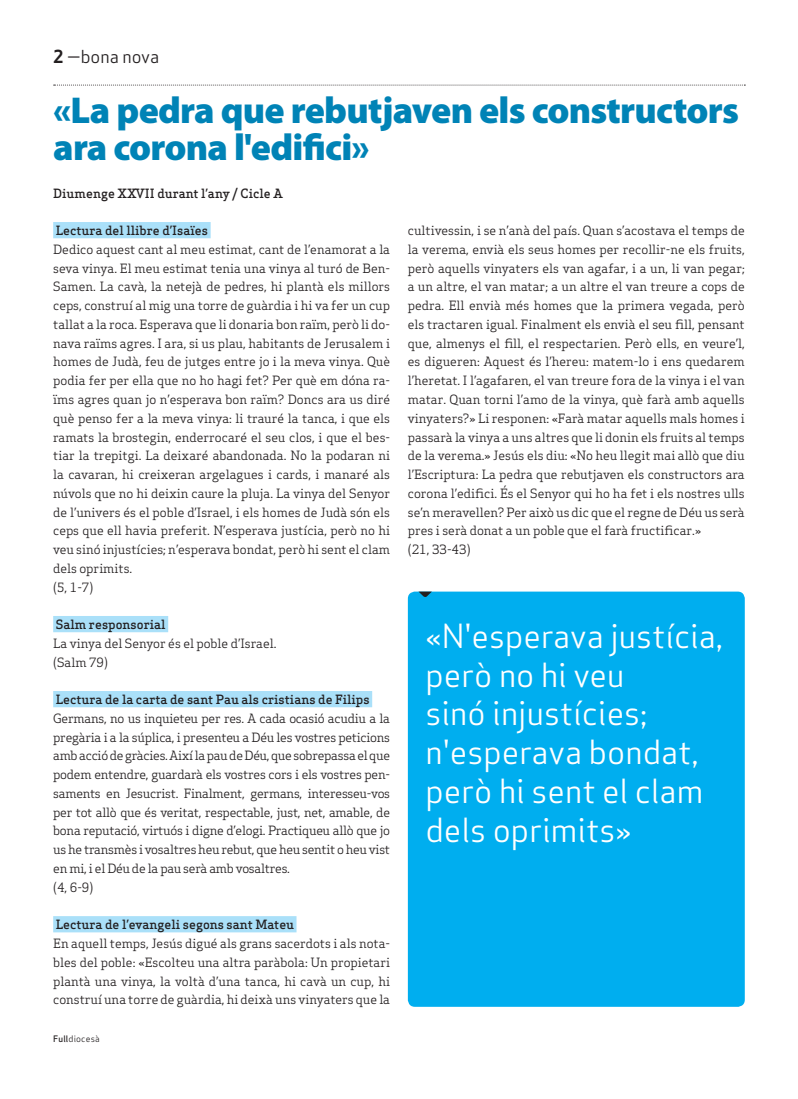
<style>
.page{position:relative;width:798px;height:1099px;background:#fff}
.page>*{position:absolute;margin:0;border:0;box-sizing:border-box;transform-origin:0 0}
.Titulars{font:900 37.5px/37.5px "Myriad Pro";letter-spacing:-.02em;color:#0083b6}
.Pastilla_Destacat{font:32.5px/38.8px "Apex Sans Book T";color:#fff}
.Capçalera{font:17.5px "Apex Sans Book T";color:#231f20}
.Text_General{font:12.5px/18.8px "Apex Serif";color:#231f20;text-align:justify}
.Text_General-2{font:500 12.5px "Apex Serif";color:#231f20}
.Autors{font:500 12.5px "Apex Serif";color:#231f20}
.Data_Peu{font:8.75px "Apex Sans Book T";letter-spacing:.02em;color:#231f20}
.s1{font-family:"Apex Sans Bold T"}
.s2{font-family:"Apex Sans Medium T"}
</style>
<div class="page">
<svg style="left:54px;top:85px;width:691px;height:1px"></svg>
<div style="left:53px;top:222px;width:157px;height:16px;background:#aae0f9"></div>
<div style="left:53px;top:616px;width:115px;height:16px;background:#aae0f9"></div>
<div style="left:53px;top:691px;width:319px;height:16px;background:#aae0f9"></div>
<div style="left:53px;top:916px;width:243px;height:16px;background:#aae0f9"></div>
<div style="left:407px;top:591px;width:337px;height:415px;background:#00aeef;border-radius:7px"></div>
<svg style="left:418px;top:591px;width:13px;height:6px"></svg>
<p class="Capçalera" style="left:53px;top:46px;width:107px"><span class="s1">2</span> —bona nova</p>
<p class="Titulars" style="left:53px;top:90px;width:687px">«La pedra que rebutjaven els constructors ara corona l'edifici»</p>
<p class="Autors" style="left:53px;top:185px;width:231px">Diumenge XXVII durant l’any / Cicle A</p>
<p class="Text_General-2" style="left:56px;top:223px;width:154px">Lectura del llibre d’Isaïes</p>
<p class="Text_General" style="left:53px;top:240px;width:338px">Dedico aquest cant al meu estimat, cant de l’enamorat a la seva vinya. El meu estimat tenia una vinya al turó de Ben-Samen. La cavà, la netejà de pedres, hi plantà els millors ceps, construí al mig una torre de guàrdia i hi va fer un cup tallat a la roca. Esperava que li donaria bon raïm, però li do&shy;nava raïms agres. I ara, si us plau, habitants de Jerusalem i homes de Judà, feu de jutges entre jo i la meva vinya. Què podia fer per ella que no ho hagi fet? Per què em dóna ra&shy;ïms agres quan jo n’esperava bon raïm? Doncs ara us diré què penso fer a la meva vinya: li trauré la tanca, i que els ramats la brostegin, enderrocaré el seu clos, i que el bes&shy;tiar la trepitgi. La deixaré abandonada. No la podaran ni la cavaran, hi creixeran argelagues i cards, i manaré als núvols que no hi deixin caure la pluja. La vinya del Senyor de l’univers és el poble d’Israel, i els homes de Judà són els ceps que ell havia preferit. N’esperava justícia, però no hi veu sinó injustícies; n’esperava bondat, però hi sent el clam dels oprimits.</p>
<p class="Text_General" style="left:53px;top:577px;width:42px">(5, 1-7)</p>
<p class="Text_General-2" style="left:56px;top:616px;width:111px">Salm responsorial</p>
<p class="Text_General" style="left:53px;top:633px;width:225px">La vinya del Senyor és el poble d’Israel.</p>
<p class="Text_General" style="left:53px;top:652px;width:56px">(Salm 79)</p>
<p class="Text_General-2" style="left:56px;top:691px;width:315px">Lectura de la carta de sant Pau als cristians de Filips</p>
<p class="Text_General" style="left:53px;top:708px;width:338px">Germans, no us inquieteu per res. A cada ocasió acudiu a la pregària i a la súplica, i presenteu a Déu les vostres peticions amb acció de gràcies. Així la pau de Déu, que sobrepassa el que podem entendre, guardarà els vostres cors i els vostres pen&shy;saments en Jesucrist. Finalment, germans, interesseu-vos per tot allò que és veritat, respectable, just, net, amable, de bona reputació, virtuós i digne d’elogi. Practiqueu allò que jo us he transmès i vosaltres heu rebut, que heu sentit o heu vist en mi, i el Déu de la pau serà amb vosaltres.</p>
<p class="Text_General" style="left:53px;top:877px;width:42px">(4, 6-9)</p>
<p class="Text_General-2" style="left:56px;top:916px;width:240px">Lectura de l’evangeli segons sant Mateu</p>
<p class="Text_General" style="left:53px;top:933px;width:338px">En aquell temps, Jesús digué als grans sacerdots i als nota&shy;bles del poble: «Escolteu una altra paràbola: Un propietari plantà una vinya, la voltà d’una tanca, hi cavà un cup, hi construí una torre de guàrdia, hi deixà uns vinyaters que la</p>
<p class="Data_Peu" style="left:53px;top:1032px;width:48px"><span class="s2">Full</span>diocesà</p>
<p class="Text_General" style="left:407px;top:221px;width:338px">cultivessin, i se n’anà del país. Quan s’acostava el temps de la verema, envià els seus homes per recollir-ne els fruits, però aquells vinyaters els van agafar, i a un, li van pegar; a un altre, el van matar; a un altre el van treure a cops de pedra. Ell envià més homes que la primera vegada, però els tractaren igual. Finalment els envià el seu fill, pensant que, almenys el fill, el respectarien. Però ells, en veure’l, es digueren: Aquest és l’hereu: matem-lo i ens quedarem l’heretat. I l’agafaren, el van treure fora de la vinya i el van matar. Quan torni l’amo de la vinya, què farà amb aquells vinyaters?» Li responen: «Farà matar aquells mals homes i passarà la vinya a uns altres que li donin els fruits al temps de la verema.» Jesús els diu: «No heu llegit mai allò que diu l’Escriptura: La pedra que rebutjaven els constructors ara corona l’edifici. És el Senyor qui ho ha fet i els nostres ulls se’n meravellen? Per això us dic que el regne de Déu us serà pres i serà donat a un poble que el farà fructificar.»</p>
<p class="Text_General" style="left:407px;top:540px;width:64px">(21, 33-43)</p>
<p class="Pastilla_Destacat" style="left:425px;top:616px;width:299px">«N'esperava justícia, però no hi veu<br>sinó injustícies; n'esperava bondat, però hi sent el clam dels oprimits»</p>
</div>
